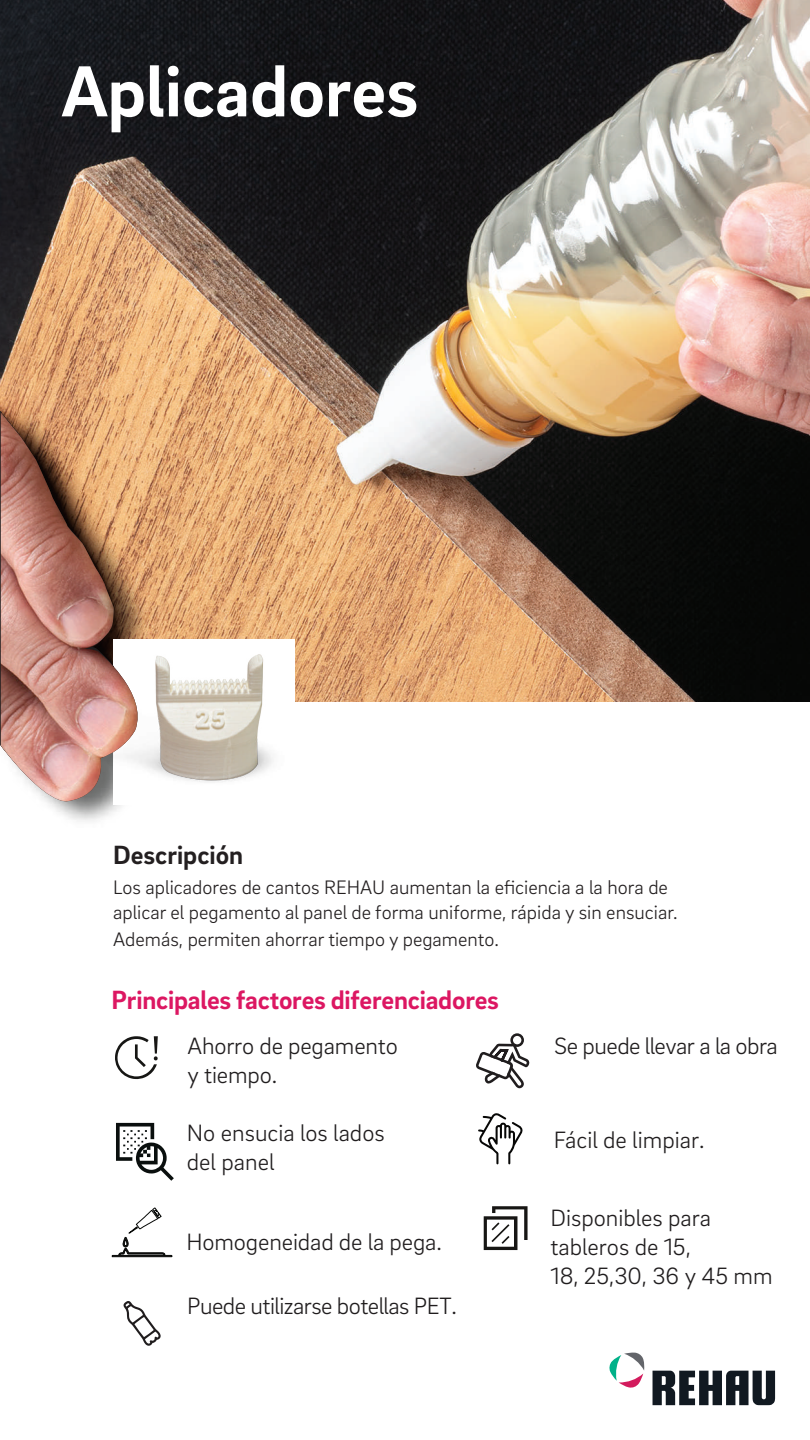
<style>
.page{position:relative;width:810px;height:1440px;background:#fff}
.page>*{position:absolute;margin:0;border:0;box-sizing:border-box;transform-origin:0 0}
.t1{font:700 74px "Brix Sans";color:#fff}
.t2{font:700 27px "Brix Sans";letter-spacing:-.01em;color:#dc1762}
.t3{font:700 27px "Brix Sans";color:#231f20}
.t4{font:300 24.2px/29px "Brix Sans";letter-spacing:-.005em;color:#201d1e}
.t5{font:300 24.2px "Brix Sans";letter-spacing:-.025em;color:#201d1e}
.t6{font:300 20px/25.1px "Brix Sans";color:#231f20}
</style>
<div class="page">
<img style="left:1px;top:0;width:808px;height:701px">
<img style="left:0;top:396px;width:181px;height:212px">
<svg style="left:609px;top:1352px;width:36px;height:36px"></svg>
<svg style="left:653px;top:1371px;width:122px;height:34px"></svg>
<svg style="left:123px;top:1301px;width:38px;height:45px"></svg>
<svg style="left:476px;top:1033px;width:54px;height:55px"></svg>
<svg style="left:115px;top:1036px;width:43px;height:43px"></svg>
<svg style="left:111px;top:1123px;width:63px;height:135px"></svg>
<svg style="left:478px;top:1113px;width:45px;height:51px"></svg>
<svg style="left:484px;top:1206px;width:44px;height:44px"></svg>
<img style="left:52px;top:608px;width:329px;height:213px">
<img style="left:1px;top:412px;width:148px;height:394px">
<h1 class="t1" style="left:62px;top:43px;width:358px">Aplicadores</h1>
<h2 class="t3" style="left:113px;top:837px;width:132px">Descripción</h2>
<p class="t6" style="left:113px;top:873px;width:566px">Los aplicadores de cantos REHAU aumentan la eficiencia a la hora de aplicar el pegamento al panel de forma uniforme, rápida y sin ensuciar.</p>
<p class="t6" style="left:113px;top:926px;width:387px">Además, permiten ahorrar tiempo y pegamento.</p>
<h2 class="t2" style="left:112px;top:982px;width:389px">Principales factores diferenciadores</h2>
<p class="t4" style="left:188px;top:1030px;width:212px">Ahorro de pegamento y tiempo.</p>
<p class="t5" style="left:554px;top:1030px;width:225px">Se puede llevar a la obra</p>
<p class="t4" style="left:187px;top:1117px;width:199px">No ensucia los lados del panel</p>
<p class="t4" style="left:554px;top:1124px;width:152px">Fácil de limpiar.</p>
<p class="t4" style="left:551px;top:1203px;width:224px">Disponibles para tableros de 15,<br>18, 25,30, 36 y 45 mm</p>
<p class="t4" style="left:187px;top:1227px;width:257px">Homogeneidad de la pega.</p>
<p class="t5" style="left:187px;top:1290px;width:271px">Puede utilizarse botellas PET.</p>
</div>
